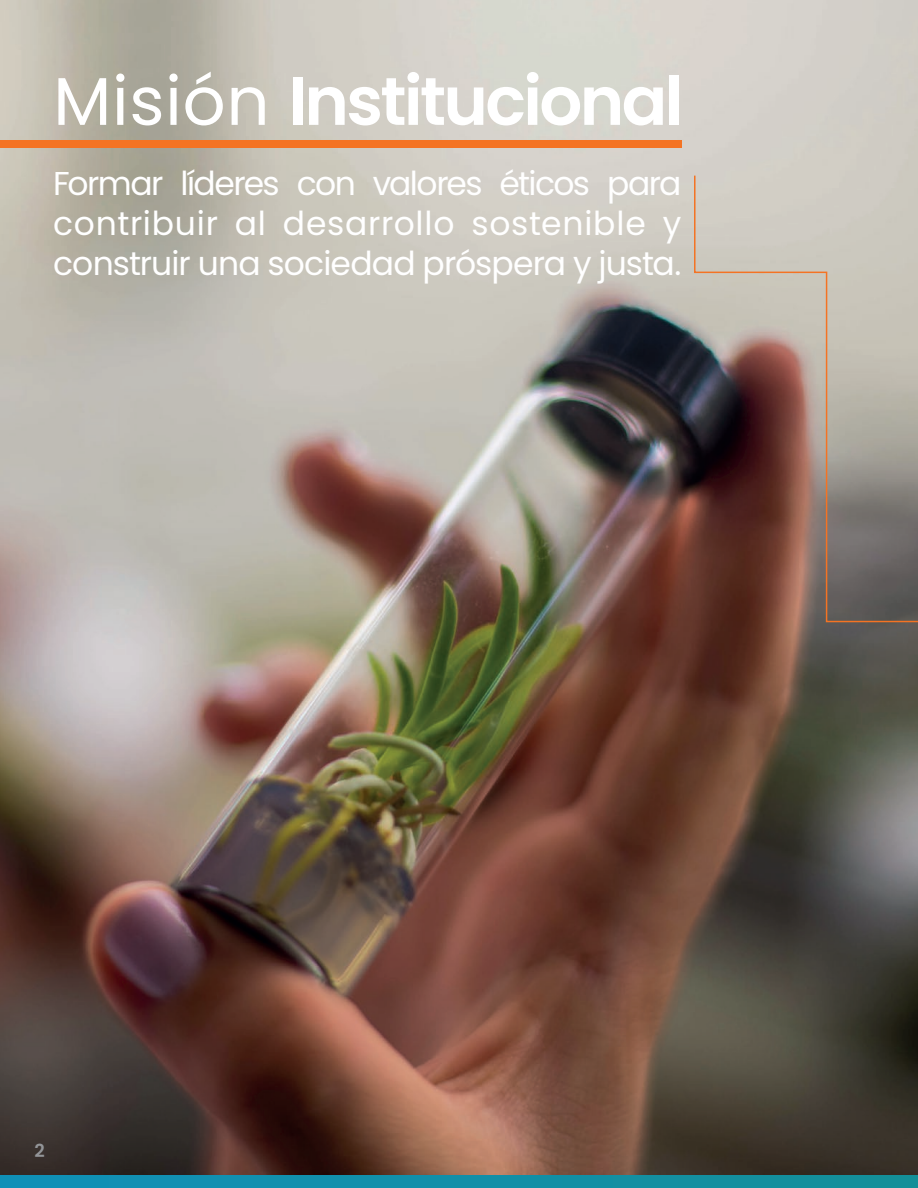
<style>
.page{position:relative;width:918px;height:1188px;background:#fff}
.page>*{position:absolute;margin:0;border:0;box-sizing:border-box;transform-origin:0 0}
.t1{font:600 67.5px "Poppins";letter-spacing:-.04em;color:#fff}
.t2{font:33px/39.6px "Poppins";letter-spacing:-.025em;color:#fff;text-align:justify}
.t3{font:600 18px "Poppins";color:#939598}
.s1{font-weight:400}
</style>
<div class="page">
<img style="left:0;top:0;width:918px;height:1175px">
<div style="left:0;top:140px;width:681px;height:8px;background:#f47323"></div>
<svg style="left:693px;top:174px;width:225px;height:449px;background:#94847d"></svg>
<svg style="left:0;top:1175px;width:918px;height:13px;background:#118fa8"></svg>
<h1 class="t1" style="left:53px;top:62px;width:632px"><span class="s1">Misión</span> Institucional</h1>
<p class="t2" style="left:53px;top:164px;width:630px">Formar líderes con valores éticos para contribuir al desarrollo sostenible y construir una sociedad próspera y justa.</p>
<p class="t3" style="left:34px;top:1141px;width:12px">2</p>
</div>
